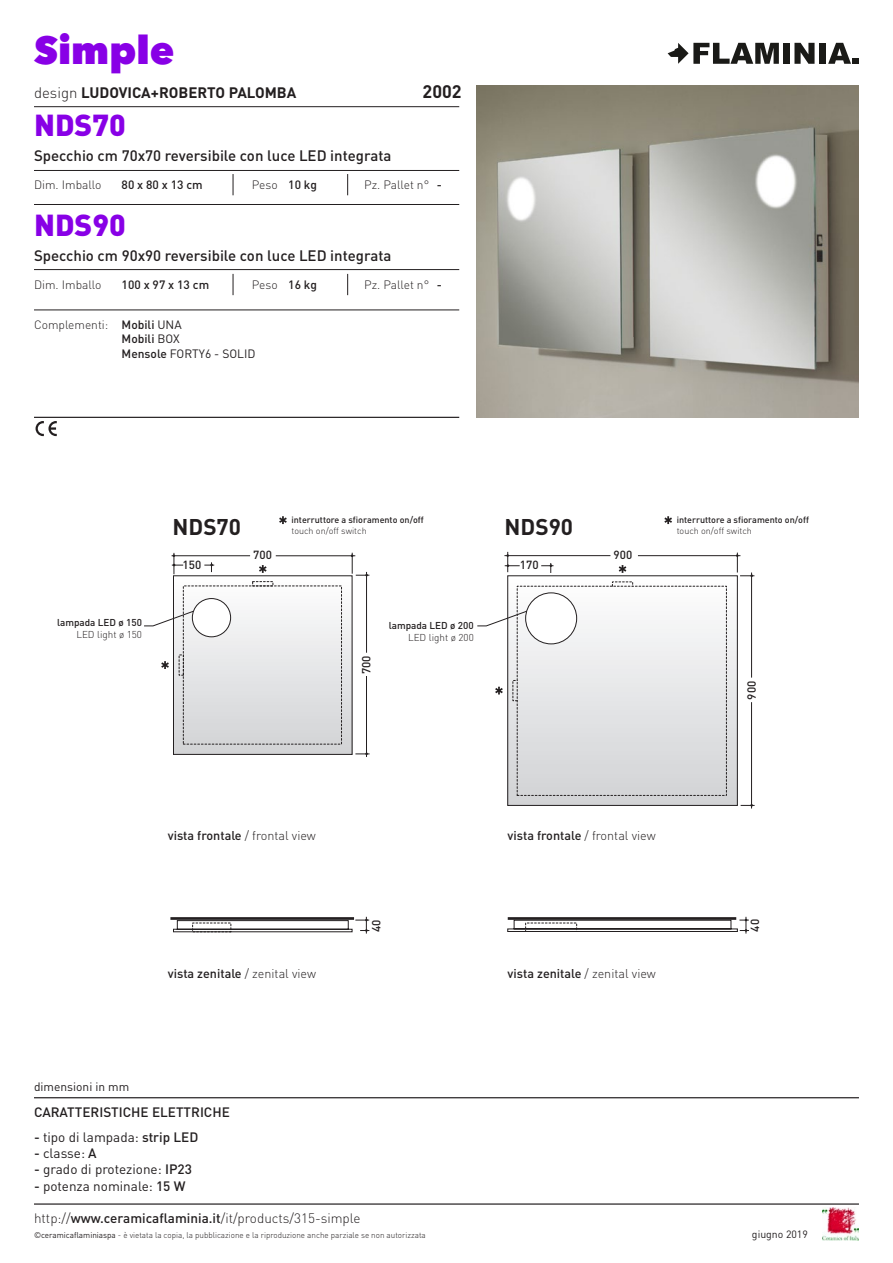
<style>
.page{position:relative;width:893px;height:1263px;background:#fff}
.page>*{position:absolute;margin:0;border:0;box-sizing:border-box;transform-origin:0 0}
.t1{font:800 39px "Avenir Next LT Pro";color:#8800e6}
.t2{font:900 30px "DIN";color:#8800e6}
.t3{font:700 22.5px "DIN";color:#231f20}
.t4{font:700 18px "DIN";color:#231f20}
.t5{font:500 15px "DIN";color:#231f20}
.t6{font:700 15px "DIN";color:#231f20}
.t7{font:13.5px "DIN";color:#231f20}
.t8{font:300 13.5px "DIN";color:#231f20}
.t9{font:500 13.5px "DIN";color:#231f20}
.t10{font:500 12.6px "DIN";color:#231f20}
.t11{font:300 12px "DIN";color:#231f20}
.t12{font:500 12px/14.4px "DIN";color:#231f20}
.t13{font:12px "DIN";color:#231f20}
.t14{font:500 11.7px "DIN";color:#231f20}
.t15{font:10.5px "DIN";color:#231f20}
.t16{font:500 9.9px "DIN";color:#231f20}
.t17{font:300 9.9px "DIN";color:#231f20}
.t18{font:500 9px "DIN";color:#231f20}
.t19{font:300 9px "DIN";color:#231f20}
.t20{font:300 8.25px "DIN";color:#231f20}
.s1{font-weight:300}
.s2{font-weight:500}
.s3{font-weight:400}
</style>
<div class="page">
<hr style="left:34px;top:1203px;width:825px;height:2px;background:#231f20">
<img style="left:822px;top:1208px;width:37px;height:32px">
<svg style="left:668px;top:43px;width:111px;height:21px"></svg>
<div style="left:783px;top:43px;width:7px;height:21px;background:#1a1a17"></div>
<svg style="left:794px;top:43px;width:20px;height:21px"></svg>
<div style="left:819px;top:43px;width:7px;height:21px;background:#1a1a17"></div>
<svg style="left:828px;top:43px;width:31px;height:21px"></svg>
<hr style="left:34px;top:417px;width:425px;height:1px;background:#231f20">
<hr style="left:34px;top:106px;width:425px;height:1px;background:#231f20">
<hr style="left:34px;top:170px;width:425px;height:1px;background:#231f20">
<svg style="left:36px;top:421px;width:21px;height:15px"></svg>
<img style="left:476px;top:85px;width:383px;height:333px">
<div style="left:173px;top:576px;width:179px;height:178px;background:linear-gradient(to bottom,#fdfdfd,#d1d2d5)"></div>
<div style="left:173px;top:575px;width:180px;height:180px;border:1px solid #231f20"></div>
<hr style="left:504px;top:555px;width:106px;height:1px;background:#231f20">
<hr style="left:638px;top:555px;width:102px;height:1px;background:#231f20">
<hr style="left:751px;top:572px;width:1px;height:106px;background:#231f20">
<hr style="left:751px;top:702px;width:1px;height:106px;background:#231f20">
<svg style="left:741px;top:804px;width:14px;height:3px"></svg>
<svg style="left:736px;top:553px;width:18px;height:24px"></svg>
<svg style="left:727px;top:592px;width:11px;height:340px"></svg>
<svg style="left:541px;top:563px;width:12px;height:10px"></svg>
<svg style="left:505px;top:552px;width:15px;height:20px"></svg>
<hr style="left:172px;top:555px;width:78px;height:1px;background:#231f20">
<hr style="left:276px;top:555px;width:79px;height:1px;background:#231f20">
<hr style="left:366px;top:572px;width:1px;height:81px;background:#231f20">
<svg style="left:351px;top:553px;width:18px;height:23px"></svg>
<svg style="left:739px;top:917px;width:10px;height:16px"></svg>
<svg style="left:173px;top:920px;width:194px;height:13px"></svg>
<svg style="left:204px;top:562px;width:10px;height:10px"></svg>
<svg style="left:172px;top:553px;width:11px;height:21px"></svg>
<svg style="left:183px;top:585px;width:544px;height:347px"></svg>
<svg style="left:144px;top:611px;width:50px;height:15px"></svg>
<svg style="left:161px;top:661px;width:8px;height:8px"></svg>
<svg style="left:259px;top:565px;width:8px;height:8px"></svg>
<svg style="left:279px;top:516px;width:8px;height:8px"></svg>
<svg style="left:664px;top:516px;width:8px;height:8px"></svg>
<svg style="left:477px;top:611px;width:50px;height:15px"></svg>
<hr style="left:170px;top:917px;width:184px;height:3px;background:#231f20">
<hr style="left:508px;top:917px;width:228px;height:3px;background:#231f20">
<div style="left:252px;top:581px;width:21px;height:5px;border:1px dashed #231f20"></div>
<svg style="left:619px;top:565px;width:7px;height:8px"></svg>
<div style="left:179px;top:655px;width:5px;height:20px;border:1px dashed #231f20"></div>
<svg style="left:495px;top:687px;width:8px;height:7px"></svg>
<svg style="left:233px;top:174px;width:1px;height:21px"></svg>
<svg style="left:347px;top:174px;width:1px;height:21px"></svg>
<svg style="left:233px;top:274px;width:1px;height:21px"></svg>
<svg style="left:347px;top:274px;width:1px;height:21px"></svg>
<hr style="left:34px;top:204px;width:425px;height:1px;background:#231f20">
<hr style="left:34px;top:269px;width:425px;height:1px;background:#231f20">
<hr style="left:34px;top:310px;width:425px;height:1px;background:#231f20">
<hr style="left:34px;top:1097px;width:825px;height:1px;background:#231f20">
<h1 class="t1" style="left:34px;top:26px;width:142px">Simple</h1>
<p class="t6" style="left:34px;top:82px;width:264px"><span class="s1">design</span> LUDOVICA+ROBERTO PALOMBA</p>
<h3 class="t4" style="left:423px;top:79px;width:41px">2002</h3>
<h2 class="t2" style="left:34px;top:105px;width:93px">NDS70</h2>
<p class="t5" style="left:34px;top:146px;width:359px">Specchio cm 70x70 reversibile con luce LED integrata</p>
<p class="t11" style="left:34px;top:177px;width:69px">Dim. Imballo</p>
<p class="t12" style="left:122px;top:177px;width:83px">80 x 80 x 13 cm</p>
<p class="t11" style="left:252px;top:177px;width:67px">Peso <span class="s2">10 kg</span></p>
<p class="t11" style="left:364px;top:177px;width:79px">Pz. Pallet n° <span class="s2">-</span></p>
<h2 class="t2" style="left:34px;top:205px;width:93px">NDS90</h2>
<p class="t5" style="left:34px;top:246px;width:359px">Specchio cm 90x90 reversibile con luce LED integrata</p>
<p class="t11" style="left:34px;top:277px;width:69px">Dim. Imballo</p>
<p class="t12" style="left:122px;top:277px;width:89px">100 x 97 x 13 cm</p>
<p class="t11" style="left:252px;top:277px;width:67px">Peso <span class="s2">16 kg</span></p>
<p class="t11" style="left:364px;top:277px;width:79px">Pz. Pallet n° <span class="s2">-</span></p>
<p class="t11" style="left:34px;top:317px;width:76px">Complementi:</p>
<p class="t12" style="left:122px;top:317px;width:135px">Mobili <span class="s3">UNA<br></span>Mobili <span class="s3">BOX<br></span>Mensole <span class="s3">FORTY6 - SOLID</span></p>
<p class="t16" style="left:57px;top:616px;width:86px">lampada LED ø 150</p>
<p class="t17" style="left:76px;top:629px;width:67px">LED light ø 150</p>
<p class="t18" style="left:291px;top:514px;width:134px">interruttore a sfioramento on/off</p>
<p class="t19" style="left:291px;top:525px;width:77px">touch on/off switch</p>
<h3 class="t3" style="left:172px;top:512px;width:70px">NDS70</h3>
<h3 class="t3" style="left:505px;top:512px;width:70px">NDS90</h3>
<p class="t14" style="left:183px;top:557px;width:20px">150</p>
<p class="t14" style="left:253px;top:547px;width:20px">700</p>
<p class="t14" style="left:359px;top:674px;width:20px;rotate:-90deg">700</p>
<p class="t16" style="left:389px;top:619px;width:86px">lampada LED ø 200</p>
<p class="t17" style="left:408px;top:631px;width:67px">LED light ø 200</p>
<p class="t14" style="left:520px;top:558px;width:20px">170</p>
<p class="t14" style="left:614px;top:547px;width:20px">900</p>
<p class="t18" style="left:677px;top:514px;width:134px">interruttore a sfioramento on/off</p>
<p class="t19" style="left:677px;top:525px;width:77px">touch on/off switch</p>
<p class="t14" style="left:744px;top:700px;width:20px;rotate:-90deg">900</p>
<p class="t10" style="left:168px;top:827px;width:149px">vista frontale <span class="s1">/ frontal view</span></p>
<p class="t10" style="left:508px;top:827px;width:149px">vista frontale <span class="s1">/ frontal view</span></p>
<p class="t14" style="left:369px;top:932px;width:14px;rotate:-90deg">40</p>
<p class="t14" style="left:747px;top:932px;width:14px;rotate:-90deg">40</p>
<p class="t10" style="left:168px;top:966px;width:150px">vista zenitale <span class="s1">/ zenital view</span></p>
<p class="t10" style="left:508px;top:966px;width:150px">vista zenitale <span class="s1">/ zenital view</span></p>
<p class="t13" style="left:34px;top:1079px;width:97px">dimensioni in mm</p>
<p class="t9" style="left:34px;top:1103px;width:197px">CARATTERISTICHE ELETTRICHE</p>
<p class="t7" style="left:34px;top:1129px;width:166px"><span class="s2">-</span> tipo di lampada: <span class="s2">strip LED</span></p>
<p class="t7" style="left:34px;top:1145px;width:64px"><span class="s2">-</span> classe: <span class="s2">A</span></p>
<p class="t7" style="left:34px;top:1161px;width:159px"><span class="s2">-</span> grado di protezione: <span class="s2">IP23</span></p>
<p class="t7" style="left:34px;top:1177px;width:153px"><span class="s2">-</span> potenza nominale: <span class="s2">15 W</span></p>
<p class="t8" style="left:34px;top:1210px;width:328px">http://<span class="s2">www.ceramicaflaminia.it</span>/it/products/315-simple</p>
<p class="t20" style="left:34px;top:1230px;width:393px"><span class="s3">©ceramicaflaminiaspa</span> - è vietata la copia, la pubblicazione e la riproduzione anche parziale se non autorizzata</p>
<p class="t15" style="left:752px;top:1228px;width:57px">giugno 2019</p>
</div>
